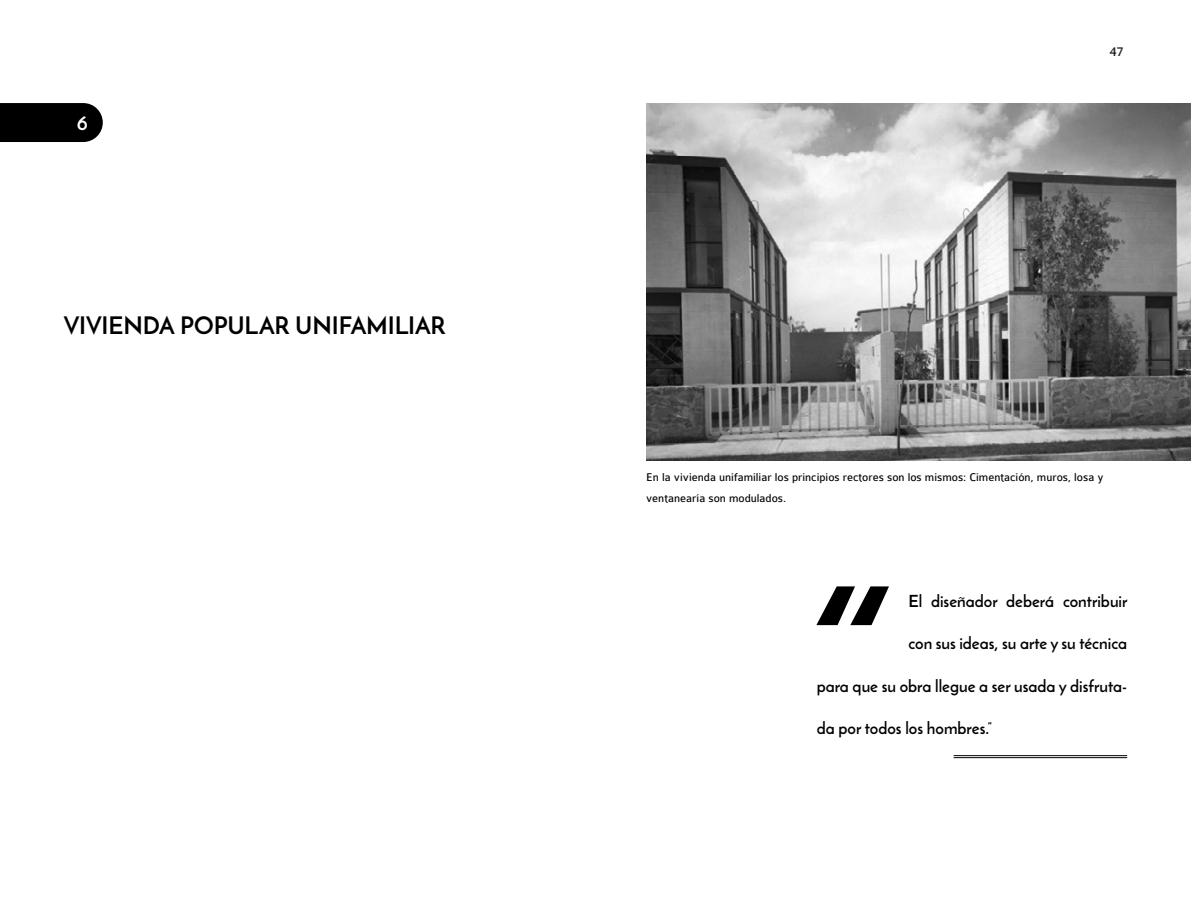
<style>
.page{position:relative;width:1191px;height:915px;background:#fff}
.page>*{position:absolute;margin:0;border:0;box-sizing:border-box;transform-origin:0 0}
.t1{font:700 24px "Josefin Sans";letter-spacing:-.005em;color:#000}
.t2{font:700 21px "Josefin Sans";color:#fff}
.t3{font:700 16.5px "Josefin Sans";color:#000}
.t4{font:12px/21px "Colaborate";color:#000}
.t5{font:700 11.25px "Euphemia UCAS";color:#212121}
</style>
<div class="page">
<svg style="left:0;top:103px;width:103px;height:39px;background:#0b0b0b"></svg>
<img style="left:646px;top:103px;width:545px;height:357px">
<svg style="left:816px;top:586px;width:73px;height:39px"></svg>
<hr style="left:953px;top:754px;width:174px;height:1px;background:#000">
<hr style="left:953px;top:756px;width:174px;height:1px;background:#000">
<p class="t2" style="left:77px;top:110px;width:13px">6</p>
<h1 class="t1" style="left:64px;top:310px;width:383px">VIVIENDA POPULAR UNIFAMILIAR</h1>
<p class="t5" style="left:1109px;top:43px;width:16px">47</p>
<p class="t4" style="left:646px;top:467px;width:459px">En la vivienda unifamiliar los principios rectores son los mismos: Cimentación, muros, losa y ventanearía son modulados.</p>
<p class="t3" style="left:908px;top:591px;width:220px">El diseñador deberá contribuir</p>
<p class="t3" style="left:908px;top:633px;width:220px">con sus ideas, su arte y su técnica</p>
<p class="t3" style="left:816px;top:675px;width:312px">para que su obra llegue a ser usada y disfruta-</p>
<p class="t3" style="left:816px;top:717px;width:177px">da por todos los hombres.”</p>
</div>
